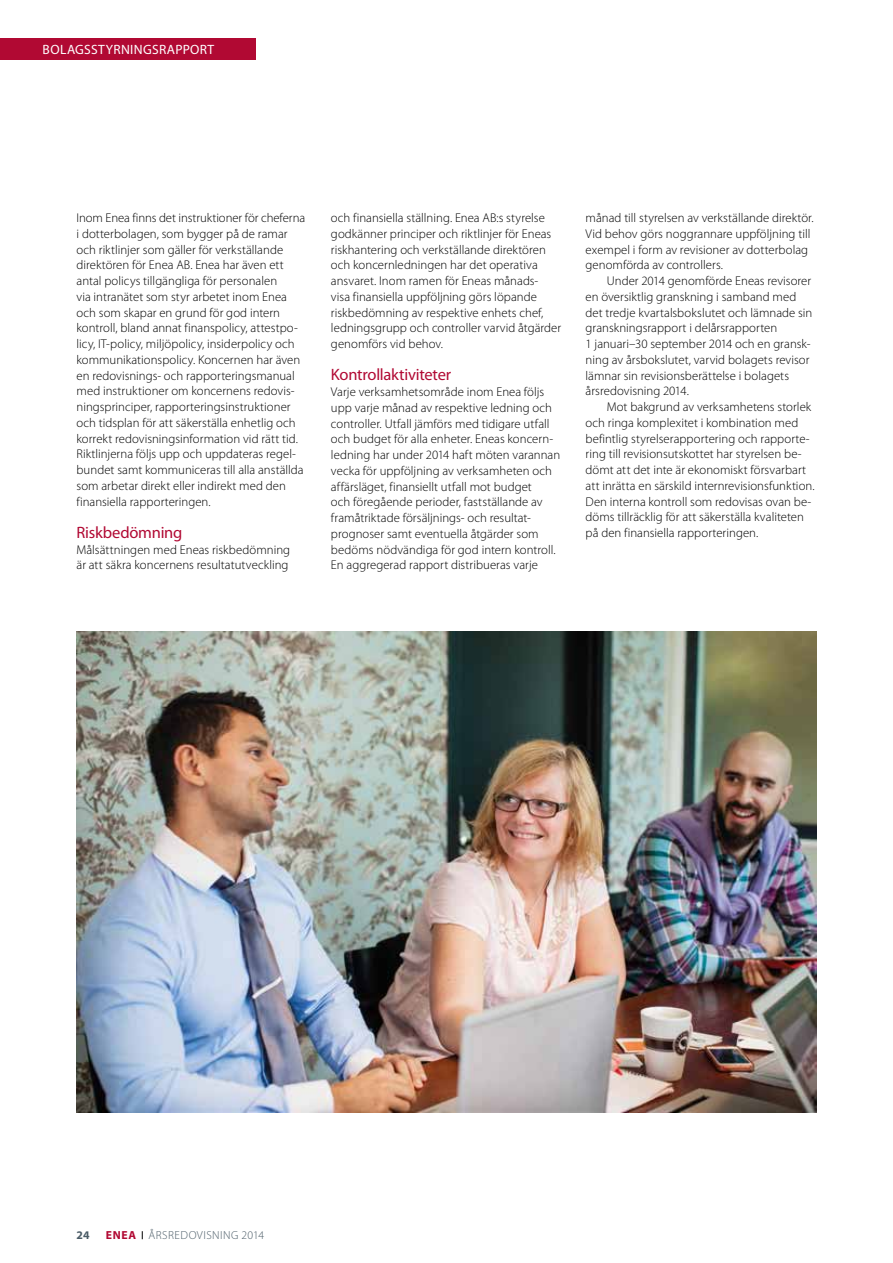
<style>
.page{position:relative;width:893px;height:1263px;background:#fff}
.page>*{position:absolute;margin:0;border:0;box-sizing:border-box;transform-origin:0 0}
.t1{font:16.5px "Myriad Pro";letter-spacing:-.015em;color:#b10933}
.t2{font:13.5px "Myriad Pro";letter-spacing:.025em;color:#fff}
.t3{font:300 12.75px/15.8px "Myriad Pro";color:#000}
.t4{font:300 11.7px "Myriad Pro";letter-spacing:.04em;color:#4b5c67}
.t5{font:700 11.7px "Myriad Pro";color:#4b5c67}
.s1{font-weight:700;color:#b10933}
</style>
<div class="page">
<img style="left:77px;top:631px;width:739px;height:481px">
<div style="left:0;top:38px;width:255px;height:22px;background:#b10933"></div>
<p class="t2" style="left:43px;top:42px;width:173px">BOLAGSSTYRNINGSRAPPORT</p>
<p class="t3" style="left:77px;top:210px;width:230px">Inom Enea finns det instruktioner för cheferna i dotterbolagen, som bygger på de ramar och riktlinjer som gäller för verkställande direktören för Enea AB. Enea har även ett antal policys tillgängliga för personalen<br>via intranätet som styr arbetet inom Enea och som skapar en grund för god intern kontroll, bland annat finanspolicy, attestpo&shy;licy, IT-policy, miljöpolicy, insiderpolicy och kommunikationspolicy. Koncernen har även en redovisnings- och rapporteringsmanual med instruktioner om koncernens redovis&shy;ningsprinciper, rapporteringsinstruktioner och tidsplan för att säkerställa enhetlig och korrekt redovisningsinformation vid rätt tid.<br>Riktlinjerna följs upp och uppdateras regel&shy;bundet samt kommuniceras till alla anställda som arbetar direkt eller indirekt med den finansiella rapporteringen.</p>
<p class="t1" style="left:77px;top:523px;width:107px">Riskbedömning</p>
<p class="t3" style="left:77px;top:542px;width:215px">Målsättningen med Eneas riskbedömning är att säkra koncernens resultatutveckling</p>
<p class="t3" style="left:331px;top:210px;width:232px">och finansiella ställning. Enea AB:s styrelse godkänner principer och riktlinjer för Eneas riskhantering och verkställande direktören och koncernledningen har det operativa ansvaret. Inom ramen för Eneas månads-<br>visa finansiella uppföljning görs löpande riskbedömning av respektive enhets chef, ledningsgrupp och controller varvid åtgärder genomförs vid behov.</p>
<p class="t1" style="left:331px;top:366px;width:122px">Kontrollaktiviteter</p>
<p class="t3" style="left:331px;top:384px;width:231px">Varje verksamhetsområde inom Enea följs upp varje månad av respektive ledning och controller. Utfall jämförs med tidigare utfall och budget för alla enheter. Eneas koncern&shy;ledning har under 2014 haft möten varannan vecka för uppföljning av verksamheten och affärsläget, finansiellt utfall mot budget<br>och föregående perioder, fastställande av framåtriktade försäljnings- och resultat&shy;prognoser samt eventuella åtgärder som bedöms nödvändiga för god intern kontroll.<br>En aggregerad rapport distribueras varje</p>
<p class="t3" style="left:586px;top:210px;width:230px">månad till styrelsen av verkställande direktör.<br>Vid behov görs noggrannare uppföljning till exempel i form av revisioner av dotterbolag genomförda av controllers.</p>
<p class="t3" style="left:586px;top:273px;width:228px;text-indent:21px">Under 2014 genomförde Eneas revisorer en översiktlig granskning i samband med det tredje kvartalsbokslutet och lämnade sin granskningsrapport i delårsrapporten<br>1 januari–30 september 2014 och en gransk&shy;ning av årsbokslutet, varvid bolagets revisor lämnar sin revisionsberättelse i bolagets årsredovisning 2014.</p>
<p class="t3" style="left:586px;top:399px;width:231px;text-indent:21px">Mot bakgrund av verksamhetens storlek och ringa komplexitet i kombination med befintlig styrelserapportering och rapporte&shy;ring till revisionsutskottet har styrelsen be&shy;dömt att det inte är ekonomiskt försvarbart att inrätta en särskild internrevisionsfunktion.<br>Den interna kontroll som redovisas ovan be&shy;döms tillräcklig för att säkerställa kvaliteten på den finansiella rapporteringen.</p>
<p class="t5" style="left:77px;top:1228px;width:15px">24</p>
<p class="t4" style="left:106px;top:1229px;width:160px"><span class="s1">ENEA</span> ÅRSREDOVISNING 2014</p>
</div>
